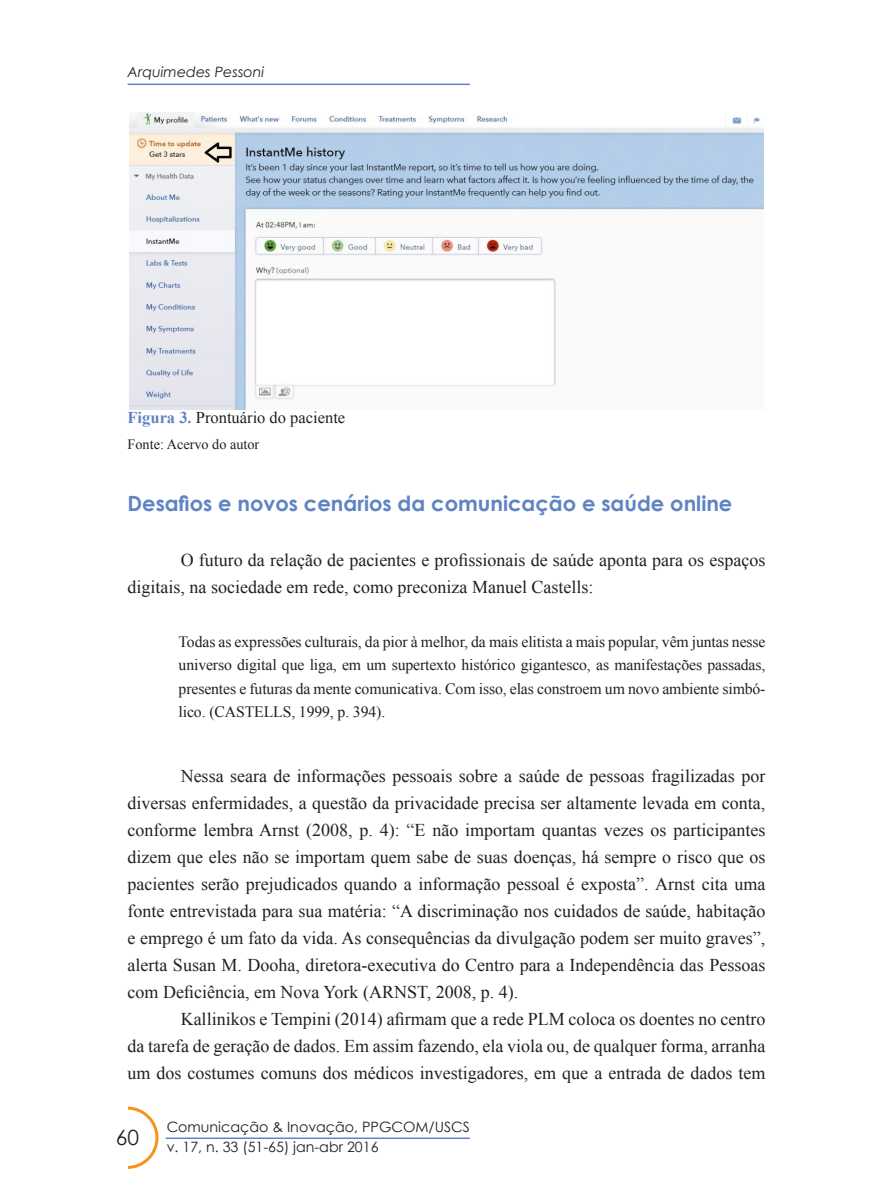
<style>
.page{position:relative;width:893px;height:1191px;background:#fff}
.page>*{position:absolute;margin:0;border:0;box-sizing:border-box;transform-origin:0 0}
.sub1{font:700 21px "Century Gothic";color:#5f83c3}
.t1{font:21px "Century Gothic";color:#231f20}
.TEXTO{font:18px/27px "Times New Roman";color:#231f20;text-align:justify}
.legenda_tabela{font:16.5px "Times New Roman";color:#231f20}
.citacao{font:15.75px/23.7px "Times New Roman";letter-spacing:-.01em;color:#231f20;text-align:justify}
.t2{font:14.25px "Century Gothic";color:#231f20}
.fonte{font:14.25px "Times New Roman";color:#231f20}
.t3{font:italic 14.25px "Century Gothic";color:#231f20}
.s1{font-weight:700;color:#5f83c3}
</style>
<div class="page">
<div style="left:96px;top:1106px;width:62px;height:62px;border:3px solid #f7931d;border-radius:50%"></div>
<div style="left:93px;top:1103px;width:34px;height:70px;background:#fff"></div>
<hr style="left:166px;top:1137px;width:304px;height:2px;background:#5f83c3">
<hr style="left:128px;top:84px;width:342px;height:1px;background:#5f83c3">
<img style="left:130px;top:112px;width:633px;height:297px">
<p class="t3" style="left:128px;top:63px;width:138px">Arquimedes Pessoni</p>
<p class="legenda_tabela" style="left:128px;top:406px;width:219px"><span class="s1">Figura 3.</span> Prontuário do paciente</p>
<p class="fonte" style="left:128px;top:434px;width:133px">Fonte: Acervo do autor</p>
<p class="sub1" style="left:128px;top:490px;width:606px">Desafios e novos cenários da comunicação e saúde online</p>
<p class="TEXTO" style="left:128px;top:545px;width:639px;text-indent:53px">O futuro da relação de pacientes e profissionais de saúde aponta para os espaços digitais, na sociedade em rede, como preconiza Manuel Castells:</p>
<p class="citacao" style="left:179px;top:629px;width:588px">Todas as expressões culturais, da pior à melhor, da mais elitista a mais popular, vêm juntas nesse universo digital que liga, em um supertexto histórico gigantesco, as manifestações passadas, presentes e futuras da mente comunicativa. Com isso, elas constroem um novo ambiente simbó&shy;lico. (CASTELLS, 1999, p. 394).</p>
<p class="TEXTO" style="left:128px;top:761px;width:639px;text-indent:53px">Nessa seara de informações pessoais sobre a saúde de pessoas fragilizadas por diversas enfermidades, a questão da privacidade precisa ser altamente levada em conta, conforme lembra Arnst (2008, p. 4): “E não importam quantas vezes os participantes dizem que eles não se importam quem sabe de suas doenças, há sempre o risco que os pacientes serão prejudicados quando a informação pessoal é exposta”. Arnst cita uma fonte entrevistada para sua matéria: “A discriminação nos cuidados de saúde, habitação e emprego é um fato da vida. As consequências da divulgação podem ser muito graves”, alerta Susan M. Dooha, diretora-executiva do Centro para a Independência das Pessoas com Deficiência, em Nova York (ARNST, 2008, p. 4).</p>
<p class="TEXTO" style="left:128px;top:1004px;width:639px;text-indent:53px">Kallinikos e Tempini (2014) afirmam que a rede PLM coloca os doentes no centro da tarefa de geração de dados. Em assim fazendo, ela viola ou, de qualquer forma, arranha um dos costumes comuns dos médicos investigadores, em que a entrada de dados tem</p>
<p class="t1" style="left:116px;top:1125px;width:25px">60</p>
<p class="t2" style="left:167px;top:1117px;width:305px">Comunicação &amp; Inovação, PPGCOM/USCS</p>
<p class="t2" style="left:167px;top:1138px;width:213px">v. 17, n. 33 (51-65) jan-abr 2016</p>
</div>
